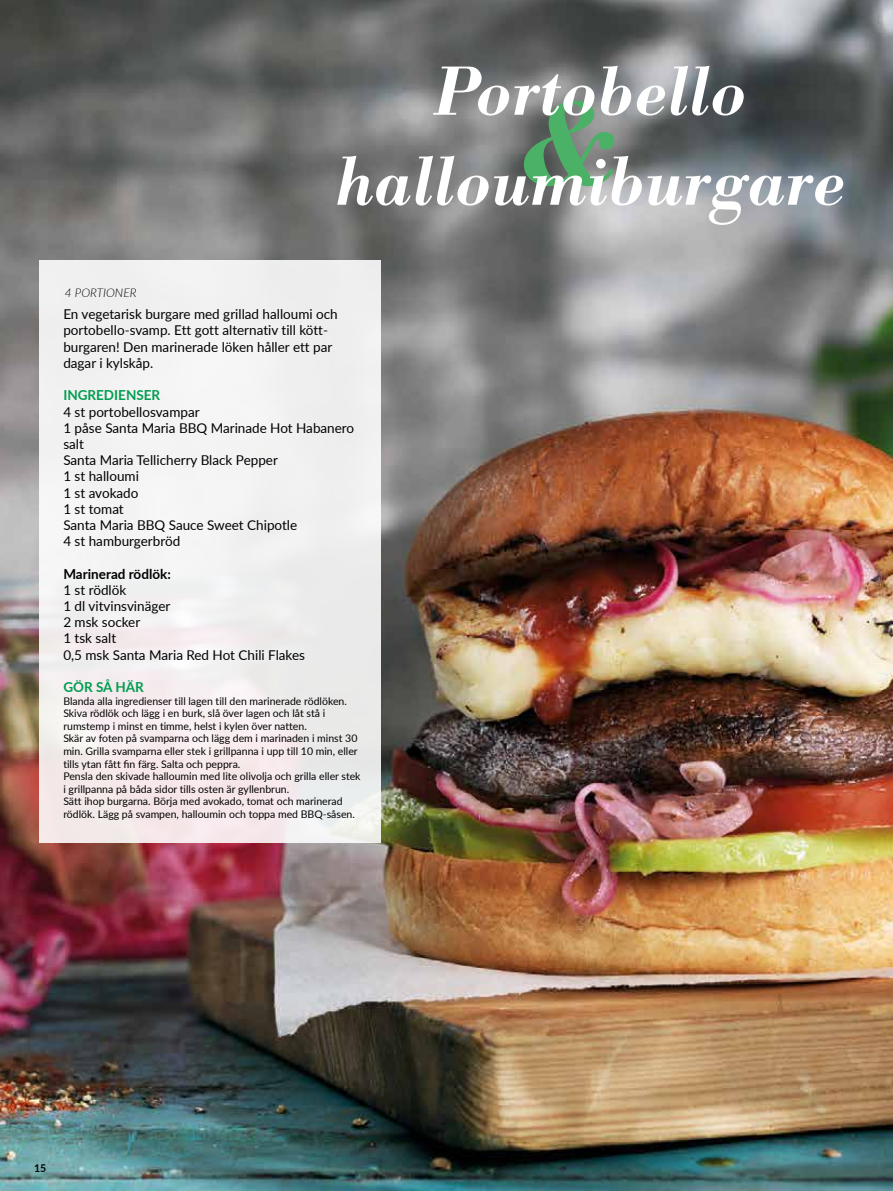
<style>
.page{position:relative;width:893px;height:1191px;background:#fff}
.page>*{position:absolute;margin:0;border:0;box-sizing:border-box;transform-origin:0 0}
.t1{font:italic 500 118.2px "Bodoni BE";color:#4bb166}
.t2{font:italic 500 68.25px/90px "Bodoni BE";color:#fff;text-align:center}
.t3{font:13.5px/16.2px "Lato";color:#000}
.t4{font:700 13.5px "Lato";color:#009d4f}
.t5{font:700 13.5px "Lato";color:#000}
.t6{font:italic 300 12px "Lato";color:#000}
.t7{font:10.5px/12.6px "Lato";color:#000}
.t8{font:700 10.5px "Lato";color:#000}
</style>
<div class="page">
<img style="left:0;top:0;width:893px;height:1191px">
<div style="left:39px;top:260px;width:342px;height:583px;background:#f2f0f0"></div>
<p class="t6" style="left:65px;top:284px;width:73px">4 PORTIONER</p>
<h2 class="t2" style="left:335px;top:48px;width:511px">Portobello halloumiburgare</h2>
<h1 class="t1" style="left:523px;top:76px;width:97px">&amp;</h1>
<p class="t3" style="left:63px;top:306px;width:276px">En vegetarisk burgare med grillad halloumi och portobello-svamp. Ett gott alternativ till kött&shy;burgaren! Den marinerade löken håller ett par dagar i kylskåp.</p>
<p class="t4" style="left:63px;top:387px;width:98px">INGREDIENSER</p>
<p class="t3" style="left:63px;top:403px;width:292px">4 st portobellosvampar<br>1 påse Santa Maria BBQ Marinade Hot Habanero salt<br>Santa Maria Tellicherry Black Pepper<br>1 st halloumi<br>1 st avokado<br>1 st tomat<br>Santa Maria BBQ Sauce Sweet Chipotle<br>4 st hamburgerbröd</p>
<p class="t5" style="left:63px;top:566px;width:109px">Marinerad rödlök:</p>
<p class="t3" style="left:63px;top:581px;width:243px">1 st rödlök<br>1 dl vitvinsvinäger<br>2 msk socker<br>1 tsk salt<br>0,5 msk Santa Maria Red Hot Chili Flakes</p>
<p class="t4" style="left:63px;top:679px;width:82px">GÖR SÅ HÄR</p>
<p class="t7" style="left:63px;top:694px;width:299px">Blanda alla ingredienser till lagen till den marinerade rödlöken.<br>Skiva rödlök och lägg i en burk, slå över lagen och låt stå i rumstemp i minst en timme, helst i kylen över natten.<br>Skär av foten på svamparna och lägg dem i marinaden i minst 30 min. Grilla svamparna eller stek i grillpanna i upp till 10 min, eller tills ytan fått fin färg. Salta och peppra.<br>Pensla den skivade halloumin med lite olivolja och grilla eller stek i grillpanna på båda sidor tills osten är gyllenbrun.<br>Sätt ihop burgarna. Börja med avokado, tomat och marinerad rödlök. Lägg på svampen, halloumin och toppa med BBQ-såsen.</p>
<p class="t8" style="left:34px;top:1162px;width:14px">15</p>
</div>
